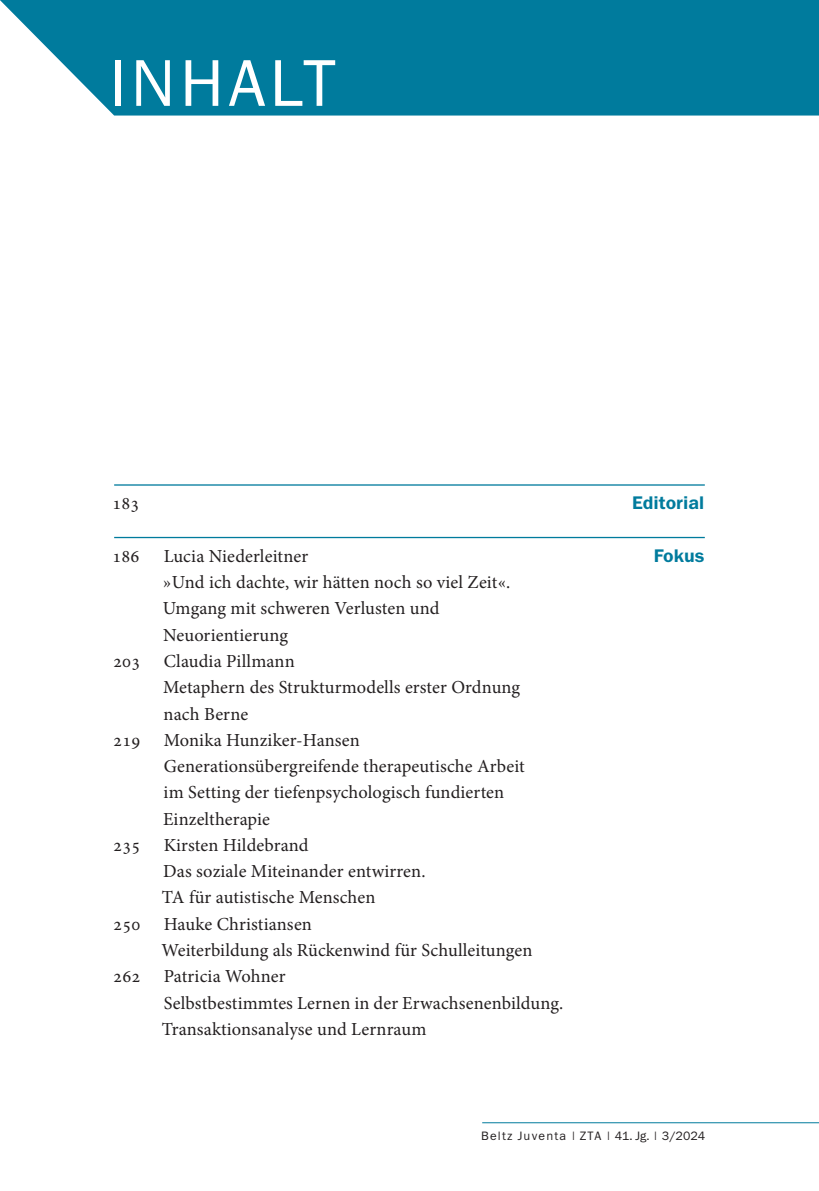
<style>
.page{position:relative;width:819px;height:1191px;background:#fff}
.page>*{position:absolute;margin:0;border:0;box-sizing:border-box;transform-origin:0 0}
.t1{font:66.5px "Franklin Gothic Book ITC";letter-spacing:.06em;color:#fff}
.t2{font:18.38px/26.2px "Minion Pro";letter-spacing:.005em;color:#231f20}
.t3{font:18.38px "Franklin Gothic Demi ITC";color:#007b9d}
.t4{font:12.25px "Franklin Gothic Book ITC";letter-spacing:.1em;color:#231f20}
</style>
<div class="page">
<svg style="left:0;top:0;width:819px;height:116px;background:#1284a4"></svg>
<hr style="left:482px;top:1122px;width:337px;height:1px;background:#007b9d">
<hr style="left:114px;top:484px;width:590px;height:1px;background:#007b9d">
<hr style="left:114px;top:537px;width:590px;height:1px;background:#007b9d">
<h1 class="t1" style="left:109px;top:40px;width:228px">Inhalt</h1>
<p class="t2" style="left:112px;top:490px;width:29px">183</p>
<p class="t3" style="left:632px;top:492px;width:74px">Editorial</p>
<p class="t2" style="left:112px;top:543px;width:29px">186</p>
<p class="t2" style="left:164px;top:543px;width:146px">Lucia Niederleitner</p>
<p class="t3" style="left:653px;top:544px;width:52px">Fokus</p>
<p class="t2" style="left:163px;top:569px;width:349px">»Und ich dachte, wir hätten noch so viel Zeit«.<br>Umgang mit schweren Verlusten und<br>Neuorientierung</p>
<p class="t2" style="left:113px;top:648px;width:29px">203</p>
<p class="t2" style="left:163px;top:648px;width:358px">Claudia Pillmann<br>Metaphern des Strukturmodells erster Ordnung nach Berne</p>
<p class="t2" style="left:113px;top:727px;width:29px">219</p>
<p class="t2" style="left:163px;top:727px;width:363px">Monika Hunziker-Hansen Generationsübergreifende therapeutische Arbeit im Setting der tiefenpsychologisch fundierten Einzeltherapie</p>
<p class="t2" style="left:113px;top:832px;width:29px">235</p>
<p class="t2" style="left:162px;top:832px;width:265px">Kirsten Hildebrand<br>Das soziale Miteinander entwirren.<br>TA für autistische Menschen</p>
<p class="t2" style="left:113px;top:910px;width:29px">250</p>
<p class="t2" style="left:161px;top:910px;width:372px">Hauke Christiansen<br>Weiterbildung als Rückenwind für Schulleitungen</p>
<p class="t2" style="left:113px;top:963px;width:29px">262</p>
<p class="t2" style="left:162px;top:963px;width:403px">Patricia Wohner<br>Selbstbestimmtes Lernen in der Erwachsenenbildung.<br>Transaktionsanalyse und Lernraum</p>
<p class="t4" style="left:481px;top:1127px;width:225px">Beltz Juventa | ZTA | 41. Jg. | 3/2024</p>
</div>
